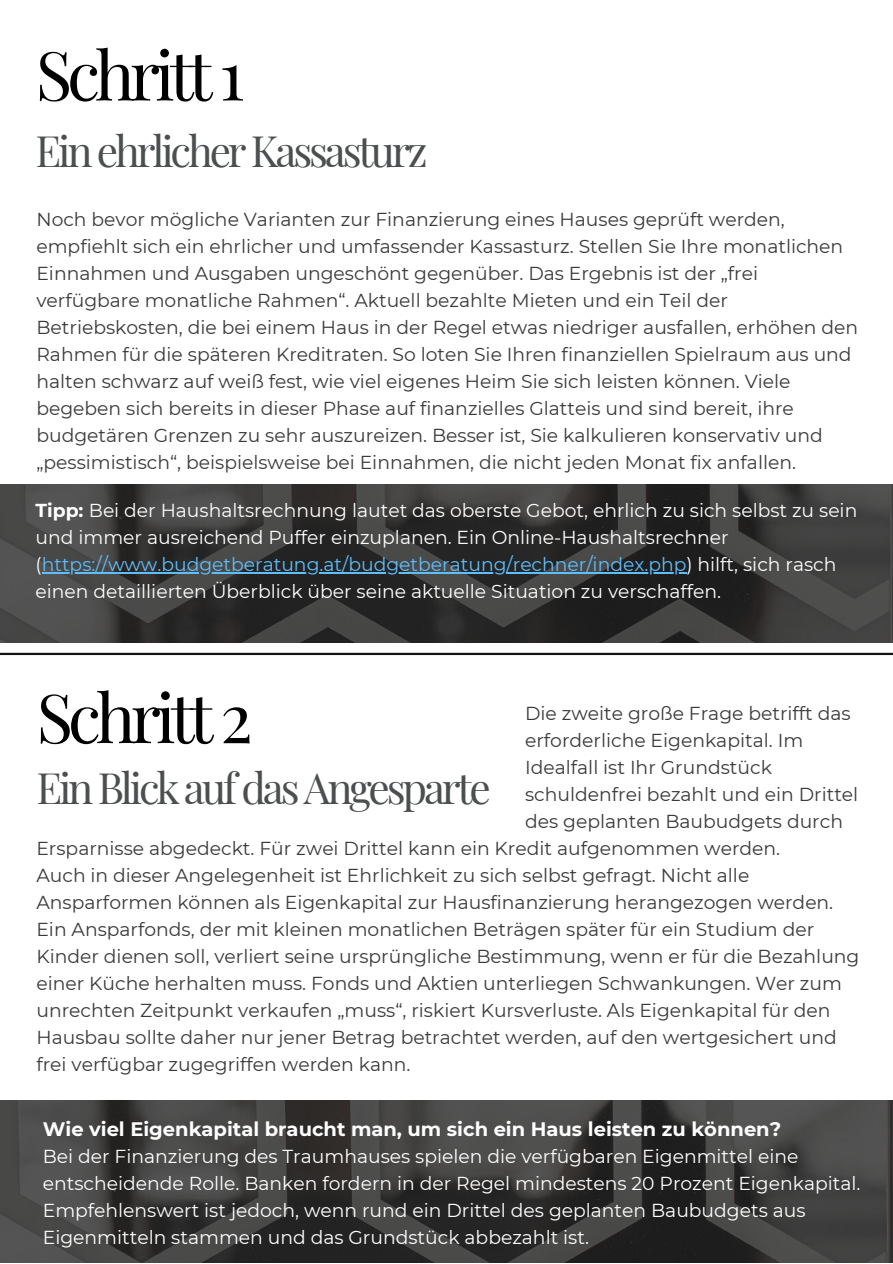
<style>
.page{position:relative;width:893px;height:1264px;background:#fff}
.page>*{position:absolute;margin:0;border:0;box-sizing:border-box;transform-origin:0 0}
.t1{font:67.8px "Playfair Display";letter-spacing:-.075em;color:#000}
.t2{font:42.3px "Playfair Display";letter-spacing:-.075em;color:#4c4f50}
.t3{font:700 19.5px "Montserrat";color:#fff}
.t4{font:18.75px/27px "Montserrat";color:#3b3939}
.t5{font:18.75px/27px "Montserrat";color:#fff}
.s1{font-weight:700}
.s2{color:#5fbefb}
</style>
<div class="page">
<hr style="left:0;top:652px;width:892px;height:3px;background:#131313">
<img style="left:0;top:484px;width:892px;height:158px">
<hr style="left:42px;top:572px;width:644px;height:1px;background:#5fbefb">
<img style="left:0;top:1100px;width:892px;height:162px">
<p class="t1" style="left:36px;top:27px;width:210px">Schritt 1</p>
<p class="t2" style="left:36px;top:121px;width:393px">Ein ehrlicher Kassasturz</p>
<p class="t4" style="left:36px;top:206px;width:823px">Noch bevor mögliche Varianten zur Finanzierung eines Hauses geprüft werden, empfiehlt sich ein ehrlicher und umfassender Kassasturz. Stellen Sie Ihre monatlichen Einnahmen und Ausgaben ungeschönt gegenüber. Das Ergebnis ist der „frei verfügbare monatliche Rahmen“. Aktuell bezahlte Mieten und ein Teil der Betriebskosten, die bei einem Haus in der Regel etwas niedriger ausfallen, erhöhen den Rahmen für die späteren Kreditraten. So loten Sie Ihren finanziellen Spielraum aus und halten schwarz auf weiß fest, wie viel eigenes Heim Sie sich leisten können. Viele begeben sich bereits in dieser Phase auf finanzielles Glatteis und sind bereit, ihre budgetären Grenzen zu sehr auszureizen. Besser ist, Sie kalkulieren konservativ und „pessimistisch“, beispielsweise bei Einnahmen, die nicht jeden Monat fix anfallen.</p>
<p class="t5" style="left:36px;top:497px;width:823px"><span class="s1">Tipp:</span> Bei der Haushaltsrechnung lautet das oberste Gebot, ehrlich zu sich selbst zu sein und immer ausreichend Puffer einzuplanen. Ein Online-Haushaltsrechner (<span class="s2">https://www.budgetberatung.at/budgetberatung/rechner/index.php</span>) hilft, sich rasch einen detaillierten Überblick über seine aktuelle Situation zu verschaffen.</p>
<p class="t1" style="left:36px;top:669px;width:218px">Schritt 2</p>
<p class="t2" style="left:36px;top:758px;width:456px">Ein Blick auf das Angesparte</p>
<p class="t4" style="left:525px;top:699px;width:334px">Die zweite große Frage betrifft das erforderliche Eigenkapital. Im Idealfall ist Ihr Grundstück schuldenfrei bezahlt und ein Drittel des geplanten Baubudgets durch</p>
<p class="t4" style="left:36px;top:835px;width:745px">Ersparnisse abgedeckt. Für zwei Drittel kann ein Kredit aufgenommen werden.</p>
<p class="t4" style="left:36px;top:862px;width:824px">Auch in dieser Angelegenheit ist Ehrlichkeit zu sich selbst gefragt. Nicht alle Ansparformen können als Eigenkapital zur Hausfinanzierung herangezogen werden.<br>Ein Ansparfonds, der mit kleinen monatlichen Beträgen später für ein Studium der Kinder dienen soll, verliert seine ursprüngliche Bestimmung, wenn er für die Bezahlung einer Küche herhalten muss. Fonds und Aktien unterliegen Schwankungen. Wer zum unrechten Zeitpunkt verkaufen „muss“, riskiert Kursverluste. Als Eigenkapital für den Hausbau sollte daher nur jener Betrag betrachtet werden, auf den wertgesichert und frei verfügbar zugegriffen werden kann.</p>
<p class="t3" style="left:43px;top:1116px;width:739px">Wie viel Eigenkapital braucht man, um sich ein Haus leisten zu können?</p>
<p class="t5" style="left:43px;top:1142px;width:819px">Bei der Finanzierung des Traumhauses spielen die verfügbaren Eigenmittel eine entscheidende Rolle. Banken fordern in der Regel mindestens 20 Prozent Eigenkapital.<br>Empfehlenswert ist jedoch, wenn rund ein Drittel des geplanten Baubudgets aus Eigenmitteln stammen und das Grundstück abbezahlt ist.</p>
</div>
